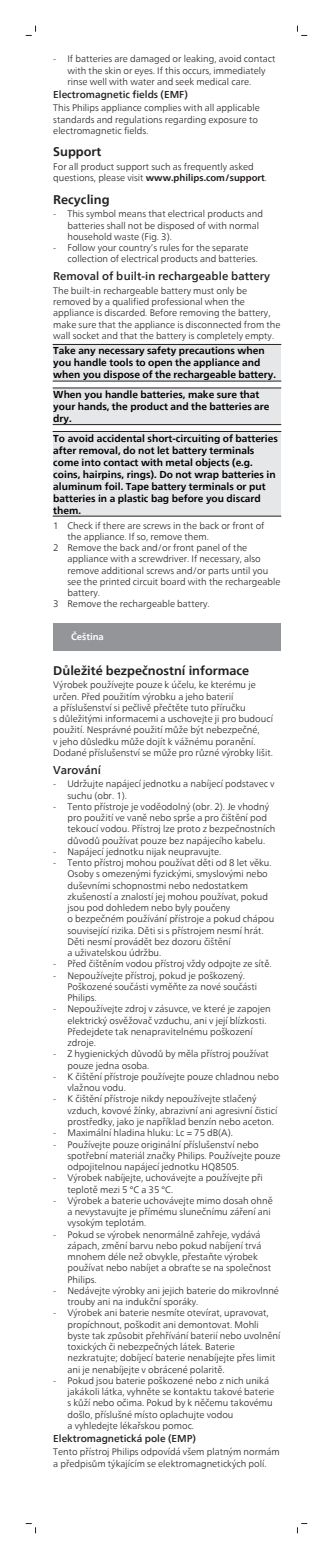
<style>
.page{position:relative;width:333px;height:1559px;background:#fff}
.page>*{position:absolute;margin:0;border:0;box-sizing:border-box;transform-origin:0 0}
.t1{font:700 12.5px "Neue Frutiger World";color:#231f20}
.t2{font:500 11.25px "Neue Frutiger World";color:#231f20}
.t3{font:700 10px/12px "Neue Frutiger World";color:#000}
.t4{font:500 10px "Neue Frutiger World";color:#231f20}
.t5{font:300 9.38px/11.2px "Neue Frutiger World";color:#231f20}
.t6{font:700 9.38px "Neue Frutiger World";color:#fff}
.s1{font-weight:700}
</style>
<div class="page">
<div style="left:53px;top:345px;width:227px;height:36px;background:#e6e7e9"></div>
<hr style="left:53px;top:344px;width:228px;height:1px;background:#231f20">
<hr style="left:53px;top:381px;width:228px;height:1px;background:#231f20">
<div style="left:53px;top:388px;width:227px;height:36px;background:#e6e7e9"></div>
<hr style="left:53px;top:388px;width:228px;height:1px;background:#231f20">
<hr style="left:53px;top:424px;width:228px;height:1px;background:#231f20">
<div style="left:53px;top:432px;width:227px;height:84px;background:#e6e7e9"></div>
<hr style="left:53px;top:431px;width:228px;height:1px;background:#231f20">
<hr style="left:53px;top:516px;width:228px;height:1px;background:#231f20">
<div style="left:53px;top:624px;width:227px;height:27px;background:#939598"></div>
<svg style="left:25px;top:25px;width:11px;height:11px"></svg>
<svg style="left:297px;top:25px;width:11px;height:11px"></svg>
<svg style="left:297px;top:1523px;width:11px;height:11px"></svg>
<svg style="left:25px;top:1523px;width:11px;height:11px"></svg>
<p class="t5" style="left:67px;top:53px;width:209px;text-indent:-14px">- If batteries are damaged or leaking, avoid contact with the skin or eyes. If this occurs, immediately rinse well with water and seek medical care.</p>
<p class="t4" style="left:53px;top:86px;width:136px">Electromagnetic fields (EMF)</p>
<p class="t5" style="left:53px;top:102px;width:207px">This Philips appliance complies with all applicable standards and regulations regarding exposure to electromagnetic fields.</p>
<h1 class="t1" style="left:53px;top:141px;width:49px">Support</h1>
<p class="t5" style="left:53px;top:161px;width:215px">For all product support such as frequently asked questions, please visit <span class="s1">www.philips.com/support</span>.</p>
<h1 class="t1" style="left:53px;top:188px;width:58px">Recycling</h1>
<p class="t5" style="left:67px;top:209px;width:197px;text-indent:-14px">- This symbol means that electrical products and batteries shall not be disposed of with normal household waste (Fig. 3).</p>
<p class="t5" style="left:67px;top:242px;width:191px;text-indent:-14px">- Follow your country’s rules for the separate collection of electrical products and batteries.</p>
<p class="t2" style="left:53px;top:267px;width:218px">Removal of built-in rechargeable battery</p>
<p class="t5" style="left:53px;top:285px;width:228px">The built-in rechargeable battery must only be removed by a qualified professional when the appliance is discarded. Before removing the battery, make sure that the appliance is disconnected from the wall socket and that the battery is completely empty.</p>
<p class="t3" style="left:53px;top:345px;width:224px">Take any necessary safety precautions when you handle tools to open the appliance and when you dispose of the rechargeable battery.</p>
<p class="t3" style="left:53px;top:388px;width:217px">When you handle batteries, make sure that your hands, the product and the batteries are dry.</p>
<p class="t3" style="left:53px;top:432px;width:226px">To avoid accidental short-circuiting of batteries after removal, do not let battery terminals come into contact with metal objects (e.g. coins, hairpins, rings). Do not wrap batteries in aluminum foil. Tape battery terminals or put batteries in a plastic bag before you discard them.</p>
<p class="t5" style="left:53px;top:520px;width:212px">1 Check if there are screws in the back or front of</p>
<p class="t5" style="left:67px;top:531px;width:143px">the appliance. If so, remove them.</p>
<p class="t5" style="left:53px;top:542px;width:195px">2 Remove the back and/or front panel of the</p>
<p class="t5" style="left:67px;top:553px;width:194px">appliance with a screwdriver. If necessary, also</p>
<p class="t5" style="left:67px;top:565px;width:202px">remove additional screws and/or parts until you</p>
<p class="t5" style="left:67px;top:576px;width:214px">see the printed circuit board with the rechargeable</p>
<p class="t5" style="left:67px;top:587px;width:34px">battery.</p>
<p class="t5" style="left:53px;top:598px;width:158px">3 Remove the rechargeable battery.</p>
<p class="t6" style="left:71px;top:628px;width:34px">Čeština</p>
<h1 class="t1" style="left:53px;top:659px;width:197px">Důležité bezpečnostní informace</h1>
<p class="t5" style="left:53px;top:679px;width:221px">Výrobek používejte pouze k účelu, ke kterému je určen. Před použitím výrobku a jeho baterií<br>a příslušenství si pečlivě přečtěte tuto příručku<br>s důležitými informacemi a uschovejte ji pro budoucí použití. Nesprávné použití může být nebezpečné,<br>v jeho důsledku může dojít k vážnému poranění.<br>Dodané příslušenství se může pro různé výrobky lišit.</p>
<p class="t2" style="left:53px;top:760px;width:49px">Varování</p>
<p class="t5" style="left:67px;top:778px;width:208px;text-indent:-14px">- Udržujte napájecí jednotku a nabíjecí podstavec v suchu (obr. 1).</p>
<p class="t5" style="left:67px;top:801px;width:209px;text-indent:-14px">- Tento přístroje je voděodolný (obr. 2). Je vhodný pro použití ve vaně nebo sprše a pro čištění pod tekoucí vodou. Přístroj lze proto z bezpečnostních důvodů používat pouze bez napájecího kabelu.</p>
<p class="t5" style="left:53px;top:846px;width:169px">- Napájecí jednotku nijak neupravujte.</p>
<p class="t5" style="left:67px;top:857px;width:208px;text-indent:-14px">- Tento přístroj mohou používat děti od 8 let věku.<br>Osoby s omezenými fyzickými, smyslovými nebo duševními schopnostmi nebo nedostatkem zkušeností a znalostí jej mohou používat, pokud jsou pod dohledem nebo byly poučeny<br>o bezpečném používání přístroje a pokud chápou související rizika. Děti si s přístrojem nesmí hrát.<br>Děti nesmí provádět bez dozoru čištění<br>a uživatelskou údržbu.</p>
<p class="t5" style="left:53px;top:958px;width:219px">- Před čištěním vodou přístroj vždy odpojte ze sítě.</p>
<p class="t5" style="left:67px;top:969px;width:191px;text-indent:-14px">- Nepoužívejte přístroj, pokud je poškozený.<br>Poškozené součásti vyměňte za nové součásti<br>Philips.</p>
<p class="t5" style="left:67px;top:1003px;width:204px;text-indent:-14px">- Nepoužívejte zdroj v zásuvce, ve které je zapojen elektrický osvěžovač vzduchu, ani v její blízkosti.<br>Předejdete tak nenapravitelnému poškození zdroje.</p>
<p class="t5" style="left:67px;top:1048px;width:202px;text-indent:-14px">- Z hygienických důvodů by měla přístroj používat pouze jedna osoba.</p>
<p class="t5" style="left:67px;top:1071px;width:213px;text-indent:-14px">- K čištění přístroje používejte pouze chladnou nebo vlažnou vodu.</p>
<p class="t5" style="left:67px;top:1093px;width:211px;text-indent:-14px">- K čištění přístroje nikdy nepoužívejte stlačený vzduch, kovové žínky, abrazivní ani agresivní čisticí prostředky, jako je například benzín nebo aceton.</p>
<p class="t5" style="left:53px;top:1127px;width:181px">- Maximální hladina hluku: Lc = 75 dB(A).</p>
<p class="t5" style="left:67px;top:1138px;width:214px;text-indent:-14px">- Používejte pouze originální příslušenství nebo spotřební materiál značky Philips. Používejte pouze odpojitelnou napájecí jednotku HQ8505.</p>
<p class="t5" style="left:67px;top:1172px;width:196px;text-indent:-14px">- Výrobek nabíjejte, uchovávejte a používejte při teplotě mezi 5 °C a 35 °C.</p>
<p class="t5" style="left:67px;top:1194px;width:206px;text-indent:-14px">- Výrobek a baterie uchovávejte mimo dosah ohně a nevystavujte je přímému slunečnímu záření ani vysokým teplotám.</p>
<p class="t5" style="left:67px;top:1228px;width:205px;text-indent:-14px">- Pokud se výrobek nenormálně zahřeje, vydává zápach, změní barvu nebo pokud nabíjení trvá mnohem déle než obvykle, přestaňte výrobek používat nebo nabíjet a obraťte se na společnost Philips.</p>
<p class="t5" style="left:67px;top:1284px;width:212px;text-indent:-14px">- Nedávejte výrobky ani jejich baterie do mikrovlnné trouby ani na indukční sporáky.</p>
<p class="t5" style="left:67px;top:1307px;width:214px;text-indent:-14px">- Výrobek ani baterie nesmíte otevírat, upravovat, propíchnout, poškodit ani demontovat. Mohli byste tak způsobit přehřívání baterií nebo uvolnění toxických či nebezpečných látek. Baterie nezkratujte; dobíjecí baterie nenabíjejte přes limit ani je nenabíjejte v obrácené polaritě.</p>
<p class="t5" style="left:67px;top:1374px;width:208px;text-indent:-14px">- Pokud jsou baterie poškozené nebo z nich uniká jakákoli látka, vyhněte se kontaktu takové baterie s kůží nebo očima. Pokud by k něčemu takovému došlo, příslušné místo oplachujte vodou<br>a vyhledejte lékařskou pomoc.</p>
<p class="t4" style="left:53px;top:1430px;width:144px">Elektromagnetická pole (EMP)</p>
<p class="t5" style="left:53px;top:1446px;width:227px">Tento přístroj Philips odpovídá všem platným normám a předpisům týkajícím se elektromagnetických polí.</p>
</div>
